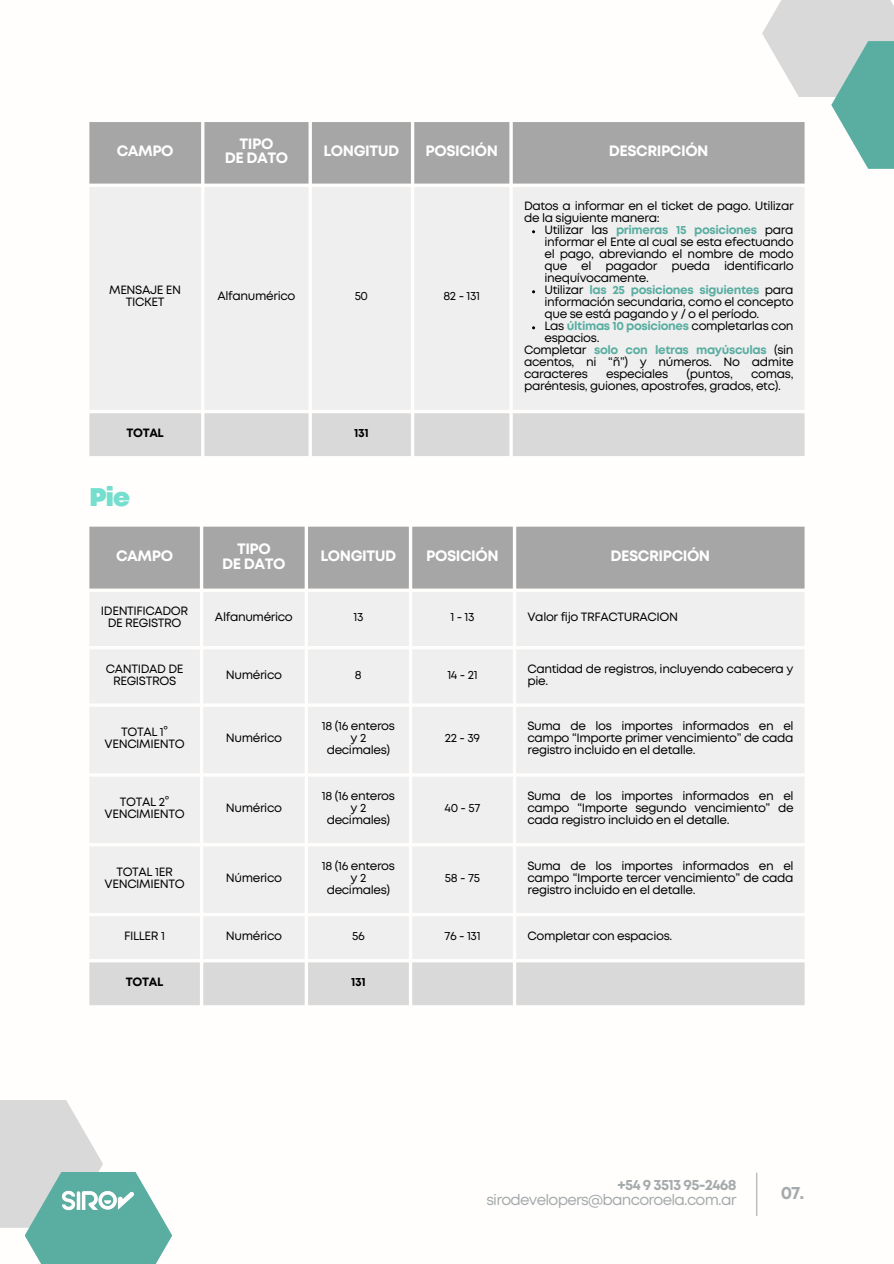
<style>
.page{position:relative;width:894px;height:1264px;background:#fff}
.page>*{position:absolute;margin:0;border:0;box-sizing:border-box;transform-origin:0 0}
.t1{font:900 25.5px "Mont";color:#76dece}
.t2{font:700 18px "Mont";color:#4c565c}
.t3{font:700 15px "Mont";letter-spacing:-.03em;color:#fff}
.t4{font:15px "Mont";letter-spacing:-.05em;color:#4c565c}
.t5{font:700 15px "Mont";letter-spacing:-.05em;color:#4c565c}
.t6{font:12px/12px "Mont";letter-spacing:-.03em;color:#000;text-align:center}
.t7{font:700 12px "Mont";letter-spacing:-.03em;color:#000}
.s1{font-weight:700;color:#59aea1}
</style>
<div class="page">
<svg style="left:0;top:1100px;width:172px;height:163px"></svg>
<hr style="left:756px;top:1172px;width:1px;height:43px;background:#4c565c">
<svg style="left:762px;top:0;width:131px;height:97px"></svg>
<svg style="left:831px;top:41px;width:62px;height:128px;fill:#59aea1"></svg>
<img style="left:58px;top:1185px;width:81px;height:30px">
<div style="left:89px;top:122px;width:715px;height:61px;background:#a6a6a6"></div>
<div style="left:89px;top:187px;width:715px;height:223px;background:#efefef"></div>
<div style="left:89px;top:413px;width:715px;height:43px;background:#d9d9d9"></div>
<div style="left:89px;top:526px;width:715px;height:62px;background:#a6a6a6"></div>
<div style="left:89px;top:592px;width:715px;height:367px;background:#efefef"></div>
<div style="left:89px;top:962px;width:715px;height:43px;background:#d9d9d9"></div>
<p class="t3" style="left:117px;top:145px;width:58px">CAMPO</p>
<p class="t3" style="left:239px;top:138px;width:35px">TIPO</p>
<p class="t3" style="left:225px;top:152px;width:65px">DE DATO</p>
<p class="t3" style="left:323px;top:145px;width:77px">LONGITUD</p>
<p class="t3" style="left:425px;top:145px;width:74px">POSICIÓN</p>
<p class="t3" style="left:608px;top:145px;width:101px">DESCRIPCIÓN</p>
<p class="t6" style="left:109px;top:285px;width:73px">MENSAJE EN<br>TICKET</p>
<p class="t6" style="left:217px;top:291px;width:79px">Alfanumérico</p>
<p class="t6" style="left:354px;top:291px;width:15px">50</p>
<p class="t6" style="left:443px;top:291px;width:38px">82 - 131</p>
<p class="t7" style="left:126px;top:428px;width:39px">TOTAL</p>
<p class="t7" style="left:354px;top:428px;width:16px">131</p>
<p class="t1" style="left:89px;top:488px;width:42px">Pie</p>
<p class="t6" style="left:524px;top:201px;width:271px;text-align:left">Datos a informar en el ticket de pago. Utilizar de la siguiente manera:</p>
<p class="t6" style="left:544px;top:225px;width:250px;text-align:justify">Utilizar las <span class="s1">primeras 15 posiciones</span> para informar el Ente al cual se esta efectuando el pago, abreviando el nombre de modo que el pagador pueda identificarlo inequívocamente.</p>
<p class="t6" style="left:544px;top:285px;width:251px;text-align:justify">Utilizar <span class="s1">las 25 posiciones siguientes</span> para información secundaria, como el concepto que se está pagando y / o el período.</p>
<p class="t6" style="left:544px;top:321px;width:250px;text-align:left">Las <span class="s1">últimas 10 posiciones</span> completarlas con espacios.</p>
<p class="t6" style="left:524px;top:345px;width:271px;text-align:justify">Completar <span class="s1">solo con letras mayúsculas</span> (sin acentos, ni “ñ”) y números. No admite caracteres</p>
<p class="t6" style="left:606px;top:369px;width:64px">especiales</p>
<p class="t6" style="left:686px;top:369px;width:48px">(puntos,</p>
<p class="t6" style="left:524px;top:369px;width:271px;text-align:left;text-indent:227px">comas, paréntesis, guiones, apostrofes, grados, etc).</p>
<h1 class="t3" style="left:116px;top:550px;width:58px">CAMPO</h1>
<p class="t3" style="left:237px;top:543px;width:35px">TIPO</p>
<p class="t3" style="left:222px;top:558px;width:65px">DE DATO</p>
<p class="t3" style="left:320px;top:550px;width:77px">LONGITUD</p>
<p class="t3" style="left:426px;top:550px;width:74px">POSICIÓN</p>
<p class="t3" style="left:610px;top:550px;width:101px">DESCRIPCIÓN</p>
<p class="t6" style="left:101px;top:606px;width:89px">IDENTIFICADOR<br>DE REGISTRO</p>
<p class="t6" style="left:215px;top:612px;width:79px">Alfanumérico</p>
<p class="t6" style="left:353px;top:612px;width:12px">13</p>
<p class="t6" style="left:450px;top:612px;width:26px">1-13</p>
<p class="t6" style="left:527px;top:612px;width:152px">Valor fijo TRFACTURACION</p>
<p class="t6" style="left:106px;top:663px;width:79px">CANTIDAD DE<br>REGISTROS</p>
<p class="t6" style="left:226px;top:669px;width:58px">Numérico</p>
<p class="t6" style="left:355px;top:669px;width:8px">8</p>
<p class="t6" style="left:447px;top:669px;width:32px">14 - 21</p>
<p class="t6" style="left:527px;top:663px;width:267px;text-align:left">Cantidad de registros, incluyendo cabecera y pie.</p>
<p class="t6" style="left:105px;top:726px;width:81px">TOTAL 1°<br>VENCIMIENTO</p>
<p class="t6" style="left:226px;top:732px;width:58px">Numérico</p>
<p class="t6" style="left:322px;top:720px;width:75px">18 (16 enteros y2 decimales)</p>
<p class="t6" style="left:527px;top:720px;width:267px;text-align:justify">Suma de los importes informados en el campo “Importe primer vencimiento” de cada registro incluido en el detalle.</p>
<p class="t6" style="left:445px;top:732px;width:37px">22 - 39</p>
<p class="t6" style="left:105px;top:796px;width:81px">TOTAL 2°<br>VENCIMIENTO</p>
<p class="t6" style="left:226px;top:802px;width:58px">Numérico</p>
<p class="t6" style="left:105px;top:866px;width:81px">TOTAL 1ER<br>VENCIMIENTO</p>
<p class="t6" style="left:226px;top:872px;width:58px">Númerico</p>
<p class="t6" style="left:322px;top:790px;width:75px">18 (16 enteros y2 decimales)</p>
<p class="t6" style="left:322px;top:860px;width:75px">18 (16 enteros y2 decimales)</p>
<p class="t6" style="left:444px;top:802px;width:37px">40 - 57</p>
<p class="t6" style="left:445px;top:872px;width:37px">58 - 75</p>
<p class="t6" style="left:527px;top:790px;width:267px;text-align:justify">Suma de los importes informados en el campo “Importe segundo vencimiento” de cada registro incluido en el detalle.</p>
<p class="t6" style="left:527px;top:860px;width:267px;text-align:justify">Suma de los importes informados en el campo “Importe tercer vencimiento” de cada registro incluido en el detalle.</p>
<p class="t6" style="left:124px;top:930px;width:42px">FILLER 1</p>
<p class="t6" style="left:226px;top:930px;width:58px">Numérico</p>
<p class="t6" style="left:352px;top:930px;width:14px">56</p>
<p class="t6" style="left:444px;top:930px;width:38px">76 - 131</p>
<p class="t6" style="left:527px;top:930px;width:146px">Completar con espacios.</p>
<p class="t7" style="left:126px;top:976px;width:39px">TOTAL</p>
<p class="t7" style="left:351px;top:976px;width:16px">131</p>
<p class="t5" style="left:617px;top:1178px;width:120px">+54 9 3513 95-2468</p>
<p class="t4" style="left:486px;top:1193px;width:252px">sirodevelopers@bancoroela.com.ar</p>
<h2 class="t2" style="left:780px;top:1185px;width:25px">07.</h2>
</div>
